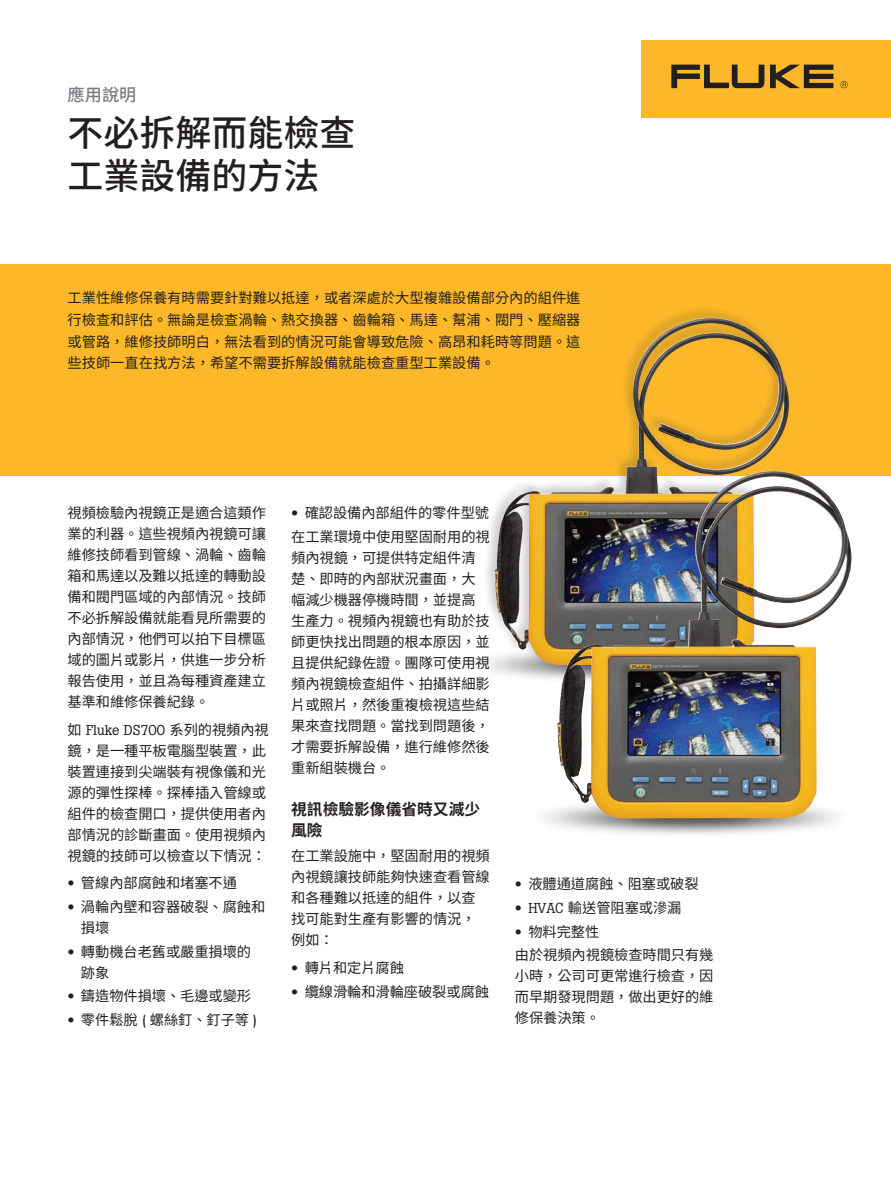
<style>
.page{position:relative;width:891px;height:1188px;background:#fff}
.page>*{position:absolute;margin:0;border:0;box-sizing:border-box;transform-origin:0 0}
.t1{font:500 36px/43.5px "Source Han Sans TW";color:#231f20}
.t2{font:500 17.25px "Source Han Sans TW";color:#7a7c7f}
.t3{font:700 15.75px/20.2px "Source Han Sans TW";color:#231f20}
.t4{font:14.25px/21px "Source Han Sans TW";letter-spacing:-.005em;color:#231f20}
.t5{font:14.25px "Boton Pro";letter-spacing:-.005em;color:#231f20}
.s1{font-family:"Source Han Sans TW"}
.s2{font-family:"Helvetica Neue LT Pro";font-weight:700;font-stretch:expanded}
.s3{font-family:"Boton Pro"}
</style>
<div class="page">
<div style="left:0;top:264px;width:891px;height:211px;background:#fcb828"></div>
<div style="left:641px;top:40px;width:250px;height:78px;background:#fcb828"></div>
<svg style="left:671px;top:65px;width:162px;height:23px"></svg>
<svg style="left:840px;top:81px;width:8px;height:7px"></svg>
<div style="left:482px;top:305px;width:310px;height:364px;background:#231f20;opacity:.22"></div>
<img style="left:495px;top:318px;width:296px;height:348px">
<img style="left:544px;top:810px;width:292px;height:25px">
<img style="left:557px;top:471px;width:296px;height:348px">
<p class="t2" style="left:68px;top:85px;width:70px">應用說明</p>
<h1 class="t1" style="left:68px;top:112px;width:289px">不必拆解而能檢查工業設備的方法</h1>
<p class="t4" style="left:68px;top:287px;width:514px;line-height:21.9px;text-align:justify">工業性維修保養有時需要針對難以抵達，或者深處於大型複雜設備部分內的組件進行檢查和評估。無論是檢查渦輪、熱交換器、齒輪箱、馬達、幫浦、閥門、壓縮器或管路，維修技師明白，無法看到的情況可能會導致危險、高昂和耗時等問題。這些技師一直在找方法，希望不需要拆解設備就能檢查重型工業設備。</p>
<p class="t4" style="left:68px;top:502px;width:200px;text-align:justify">視頻檢驗內視鏡正是適合這類作業的利器。這些視頻內視鏡可讓維修技師看到管線、渦輪、齒輪箱和馬達以及難以抵達的轉動設備和閥門區域的內部情況。技師不必拆解設備就能看見所需要的內部情況，他們可以拍下目標區域的圖片或影片，供進一步分析報告使用，並且為每種資產建立基準和維修保養紀錄。</p>
<p class="t5" style="left:68px;top:720px;width:203px"><span class="s1">如</span> Fluke DS700 <span class="s1">系列的視頻內視</span></p>
<p class="t4" style="left:68px;top:740px;width:200px;text-align:justify">鏡，是一種平板電腦型裝置，此裝置連接到尖端裝有視像儀和光源的彈性探棒。探棒插入管線或組件的檢查開口，提供使用者內部情況的診斷畫面。使用視頻內視鏡的技師可以檢查以下情況：</p>
<p class="t4" style="left:68px;top:873px;width:171px"><span class="s2">•</span> 管線內部腐蝕和堵塞不通</p>
<p class="t4" style="left:81px;top:897px;width:186px;text-indent:-13px"><span class="s2">•</span> 渦輪內壁和容器破裂、腐蝕和損壞</p>
<p class="t4" style="left:81px;top:941px;width:172px;text-indent:-13px"><span class="s2">•</span> 轉動機台老舊或嚴重損壞的跡象</p>
<p class="t4" style="left:68px;top:986px;width:185px"><span class="s2">•</span> 鑄造物件損壞、毛邊或變形</p>
<p class="t4" style="left:68px;top:1010px;width:191px"><span class="s2">•</span> 零件鬆脫 <span class="s3">(</span> 螺絲釘、釘子等 <span class="s3">)</span></p>
<p class="t4" style="left:291px;top:501px;width:200px;line-height:23.7px"><span class="s2">•</span> 確認設備內部組件的零件型號在工業環境中使用堅固耐用的視</p>
<p class="t4" style="left:291px;top:547px;width:200px">頻內視鏡，可提供特定組件清楚、即時的內部狀況畫面，大幅減少機器停機時間，並提高生產力。視頻內視鏡也有助於技師更快找出問題的根本原因，並且提供紀錄佐證。團隊可使用視頻內視鏡檢查組件、拍攝詳細影片或照片，然後重複檢視這些結果來查找問題。當找到問題後，才需要拆解設備，進行維修然後重新組裝機台。</p>
<p class="t3" style="left:291px;top:800px;width:190px">視訊檢驗影像儀省時又減少風險</p>
<p class="t4" style="left:291px;top:846px;width:200px">在工業設施中，堅固耐用的視頻內視鏡讓技師能夠快速查看管線和各種難以抵達的組件，以查找可能對生產有影響的情況，例如：</p>
<p class="t4" style="left:291px;top:958px;width:114px"><span class="s2">•</span> 轉片和定片腐蝕</p>
<p class="t4" style="left:291px;top:981px;width:199px"><span class="s2">•</span> 纜線滑輪和滑輪座破裂或腐蝕</p>
<p class="t4" style="left:515px;top:874px;width:185px"><span class="s2">•</span> 液體通道腐蝕、阻塞或破裂</p>
<p class="t4" style="left:515px;top:898px;width:168px"><span class="s2">•</span> <span class="s3">HVAC</span> 輸送管阻塞或滲漏</p>
<p class="t4" style="left:515px;top:920px;width:200px;line-height:23.7px"><span class="s2">•</span> 物料完整性<br>由於視頻內視鏡檢查時間只有幾</p>
<p class="t4" style="left:515px;top:966px;width:200px;text-align:justify">小時，公司可更常進行檢查，因而早期發現問題，做出更好的維修保養決策。</p>
</div>
